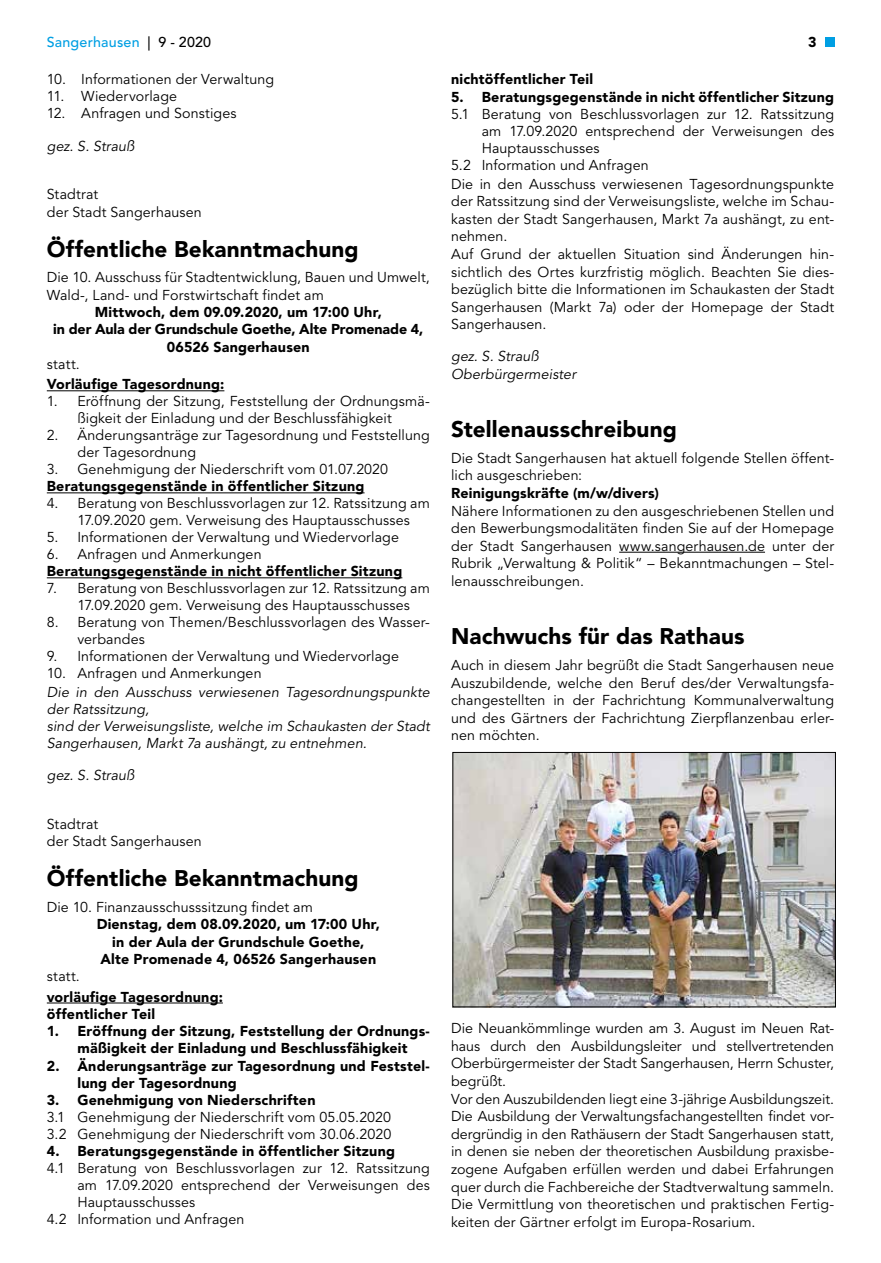
<style>
.page{position:relative;width:881px;height:1263px;background:#fff}
.page>*{position:absolute;margin:0;border:0;box-sizing:border-box;transform-origin:0 0}
.t1{font:900 22.5px "Avenir LT";letter-spacing:.005em;color:#000}
.t2{font:14.25px/17.5px "Avenir LT";letter-spacing:.01em;color:#000}
.t3{font:900 14.25px/17.2px "Avenir LT";letter-spacing:.015em;color:#000;text-align:center}
.t4{font:italic 14.25px/17.2px "Avenir LT";letter-spacing:.01em;color:#000}
.t5{font:500 14.25px "Avenir LT";letter-spacing:.01em;color:#009fe3}
.s1{color:#000}
</style>
<div class="page">
<div style="left:824px;top:37px;width:9px;height:9px;background:#009fe3"></div>
<hr style="left:47px;top:390px;width:177px;height:1px;background:#000">
<hr style="left:47px;top:492px;width:317px;height:1px;background:#000">
<hr style="left:47px;top:577px;width:355px;height:1px;background:#000">
<hr style="left:47px;top:1003px;width:176px;height:1px;background:#000">
<hr style="left:619px;top:552px;width:145px;height:1px;background:#000">
<img style="left:454px;top:754px;width:379px;height:251px">
<div style="left:452px;top:752px;width:383px;height:255px;border:1px solid #000"></div>
<p class="t5" style="left:47px;top:34px;width:166px">Sangerhausen <span class="s1">| 9 - 2020</span></p>
<p class="t3" style="left:808px;top:34px;width:10px">3</p>
<p class="t2" style="left:47px;top:71px;width:229px">10. Informationen der Verwaltung</p>
<p class="t2" style="left:47px;top:88px;width:132px">11. Wiedervorlage</p>
<p class="t2" style="left:47px;top:104px;width:191px">12. Anfragen und Sonstiges</p>
<p class="t4" style="left:47px;top:137px;width:89px">gez. S. Strauß</p>
<p class="t2" style="left:47px;top:186px;width:156px">Stadtrat<br>der Stadt Sangerhausen</p>
<h1 class="t1" style="left:47px;top:235px;width:313px">Öffentliche Bekanntmachung</h1>
<p class="t2" style="left:47px;top:269px;width:384px">Die 10. Ausschuss für Stadtentwicklung, Bauen und Umwelt,<br>Wald-, Land- und Forstwirtschaft findet am</p>
<p class="t3" style="left:53px;top:303px;width:371px">Mittwoch, dem 09.09.2020, um 17:00 Uhr,<br>in der Aula der Grundschule Goethe, Alte Promenade 4,<br>06526 Sangerhausen</p>
<p class="t2" style="left:47px;top:356px;width:35px">statt.</p>
<p class="t3" style="left:47px;top:376px;width:179px">Vorläufige Tagesordnung:</p>
<p class="t2" style="left:47px;top:393px;width:384px;line-height:17.1px;text-align:center">1. Eröffnung der Sitzung, Feststellung der Ordnungsmä&shy;ßigkeit der Einladung und der Beschlussfähigkeit</p>
<p class="t2" style="left:77px;top:427px;width:354px;line-height:17.1px;text-indent:-31px">2. Änderungsanträge zur Tagesordnung und Feststellung der Tagesordnung</p>
<p class="t2" style="left:47px;top:461px;width:342px">3. Genehmigung der Niederschrift vom 01.07.2020</p>
<p class="t3" style="left:47px;top:478px;width:319px">Beratungsgegenstände in öffentlicher Sitzung</p>
<p class="t2" style="left:77px;top:495px;width:354px;line-height:17.1px;text-indent:-31px">4. Beratung von Beschlussvorlagen zur 12. Ratssitzung am<br>17.09.2020 gem. Verweisung des Hauptausschusses</p>
<p class="t2" style="left:47px;top:529px;width:353px">5. Informationen der Verwaltung und Wiedervorlage</p>
<p class="t2" style="left:47px;top:546px;width:216px">6. Anfragen und Anmerkungen</p>
<p class="t3" style="left:47px;top:563px;width:357px">Beratungsgegenstände in nicht öffentlicher Sitzung</p>
<p class="t2" style="left:77px;top:580px;width:354px;line-height:17.1px;text-indent:-31px">7. Beratung von Beschlussvorlagen zur 12. Ratssitzung am<br>17.09.2020 gem. Verweisung des Hauptausschusses</p>
<p class="t2" style="left:77px;top:614px;width:354px;line-height:17.1px;text-indent:-31px">8. Beratung von Themen/Beschlussvorlagen des Wasser&shy;verbandes</p>
<p class="t2" style="left:47px;top:648px;width:353px">9. Informationen der Verwaltung und Wiedervorlage</p>
<p class="t2" style="left:47px;top:665px;width:216px">10. Anfragen und Anmerkungen</p>
<p class="t4" style="left:47px;top:683px;width:384px">Die in den Ausschuss verwiesenen Tagesordnungspunkte der Ratssitzung,<br>sind der Verweisungsliste, welche im Schaukasten der Stadt Sangerhausen, Markt 7a aushängt, zu entnehmen.</p>
<p class="t4" style="left:47px;top:767px;width:89px">gez. S. Strauß</p>
<p class="t2" style="left:47px;top:816px;width:156px">Stadtrat<br>der Stadt Sangerhausen</p>
<h1 class="t1" style="left:47px;top:865px;width:313px">Öffentliche Bekanntmachung</h1>
<p class="t2" style="left:47px;top:899px;width:267px">Die 10. Finanzausschusssitzung findet am</p>
<p class="t3" style="left:97px;top:915px;width:285px">Dienstag, dem 08.09.2020, um 17:00 Uhr, in der Aula der Grundschule Goethe,<br>Alte Promenade 4, 06526 Sangerhausen</p>
<p class="t2" style="left:47px;top:968px;width:35px">statt.</p>
<p class="t3" style="left:47px;top:988px;width:177px;text-align:left">vorläufige Tagesordnung: öffentlicher Teil</p>
<p class="t3" style="left:47px;top:1022px;width:384px">1. Eröffnung der Sitzung, Feststellung der Ordnungs&shy;mäßigkeit der Einladung und Beschlussfähigkeit</p>
<p class="t3" style="left:77px;top:1057px;width:354px;text-align:left;text-indent:-31px">2. Änderungsanträge zur Tagesordnung und Feststel&shy;lung der Tagesordnung</p>
<p class="t3" style="left:47px;top:1091px;width:270px">3. Genehmigung von Niederschriften</p>
<p class="t2" style="left:47px;top:1109px;width:346px;line-height:16.8px">3.1 Genehmigung der Niederschrift vom 05.05.2020<br>3.2 Genehmigung der Niederschrift vom 30.06.2020</p>
<p class="t3" style="left:47px;top:1142px;width:350px">4. Beratungsgegenstände in öffentlicher Sitzung</p>
<p class="t2" style="left:47px;top:1159px;width:384px">4.1 Beratung von Beschlussvorlagen zur 12. Ratssitzung</p>
<p class="t2" style="left:77px;top:1176px;width:354px">am 17.09.2020 entsprechend der Verweisungen des</p>
<p class="t2" style="left:77px;top:1194px;width:119px">Hauptausschusses</p>
<p class="t2" style="left:47px;top:1210px;width:199px">4.2 Information und Anfragen</p>
<p class="t3" style="left:451px;top:71px;width:143px">nichtöffentlicher Teil</p>
<p class="t3" style="left:451px;top:88px;width:384px">5. Beratungsgegenstände in nicht öffentlicher Sitzung</p>
<p class="t2" style="left:451px;top:105px;width:384px">5.1 Beratung von Beschlussvorlagen zur 12. Ratssitzung</p>
<p class="t2" style="left:481px;top:122px;width:354px">am 17.09.2020 entsprechend der Verweisungen des</p>
<p class="t2" style="left:481px;top:140px;width:119px">Hauptausschusses</p>
<p class="t2" style="left:451px;top:156px;width:199px">5.2 Information und Anfragen</p>
<p class="t2" style="left:451px;top:175px;width:384px">Die in den Ausschuss verwiesenen Tagesordnungspunkte der Ratssitzung sind der Verweisungsliste, welche im Schau&shy;kasten der Stadt Sangerhausen, Markt 7a aushängt, zu ent&shy;nehmen.<br>Auf Grund der aktuellen Situation sind Änderungen hin&shy;sichtlich des Ortes kurzfristig möglich. Beachten Sie dies&shy;bezüglich bitte die Informationen im Schaukasten der Stadt Sangerhausen (Markt 7a) oder der Homepage der Stadt Sangerhausen.</p>
<p class="t4" style="left:451px;top:348px;width:126px">gez. S. Strauß<br>Oberbürgermeister</p>
<h1 class="t1" style="left:451px;top:415px;width:227px">Stellenausschreibung</h1>
<p class="t2" style="left:451px;top:449px;width:384px">Die Stadt Sangerhausen hat aktuell folgende Stellen öffent&shy;lich ausgeschrieben:</p>
<p class="t3" style="left:451px;top:484px;width:209px">Reinigungskräfte (m/w/divers)</p>
<p class="t2" style="left:451px;top:502px;width:384px;text-align:justify">Nähere Informationen zu den ausgeschriebenen Stellen und den Bewerbungsmodalitäten finden Sie auf der Homepage der Stadt Sangerhausen www.sangerhausen.de unter der Rubrik „Verwaltung &amp; Politik“ – Bekanntmachungen – Stel&shy;lenausschreibungen.</p>
<h1 class="t1" style="left:451px;top:622px;width:295px">Nachwuchs für das Rathaus</h1>
<p class="t2" style="left:451px;top:657px;width:384px;text-align:justify">Auch in diesem Jahr begrüßt die Stadt Sangerhausen neue Auszubildende, welche den Beruf des/der Verwaltungsfa&shy;changestellten in der Fachrichtung Kommunalverwaltung und des Gärtners der Fachrichtung Zierpflanzenbau erler&shy;nen möchten.</p>
<p class="t2" style="left:451px;top:1020px;width:384px">Die Neuankömmlinge wurden am 3. August im Neuen Rat&shy;haus durch den Ausbildungsleiter und stellvertretenden Oberbürgermeister der Stadt Sangerhausen, Herrn Schuster, begrüßt.<br>Vor den Auszubildenden liegt eine 3-jährige Ausbildungszeit.<br>Die Ausbildung der Verwaltungsfachangestellten findet vor&shy;dergründig in den Rathäusern der Stadt Sangerhausen statt, in denen sie neben der theoretischen Ausbildung praxisbe&shy;zogene Aufgaben erfüllen werden und dabei Erfahrungen quer durch die Fachbereiche der Stadtverwaltung sammeln.<br>Die Vermittlung von theoretischen und praktischen Fertig&shy;keiten der Gärtner erfolgt im Europa-Rosarium.</p>
</div>
